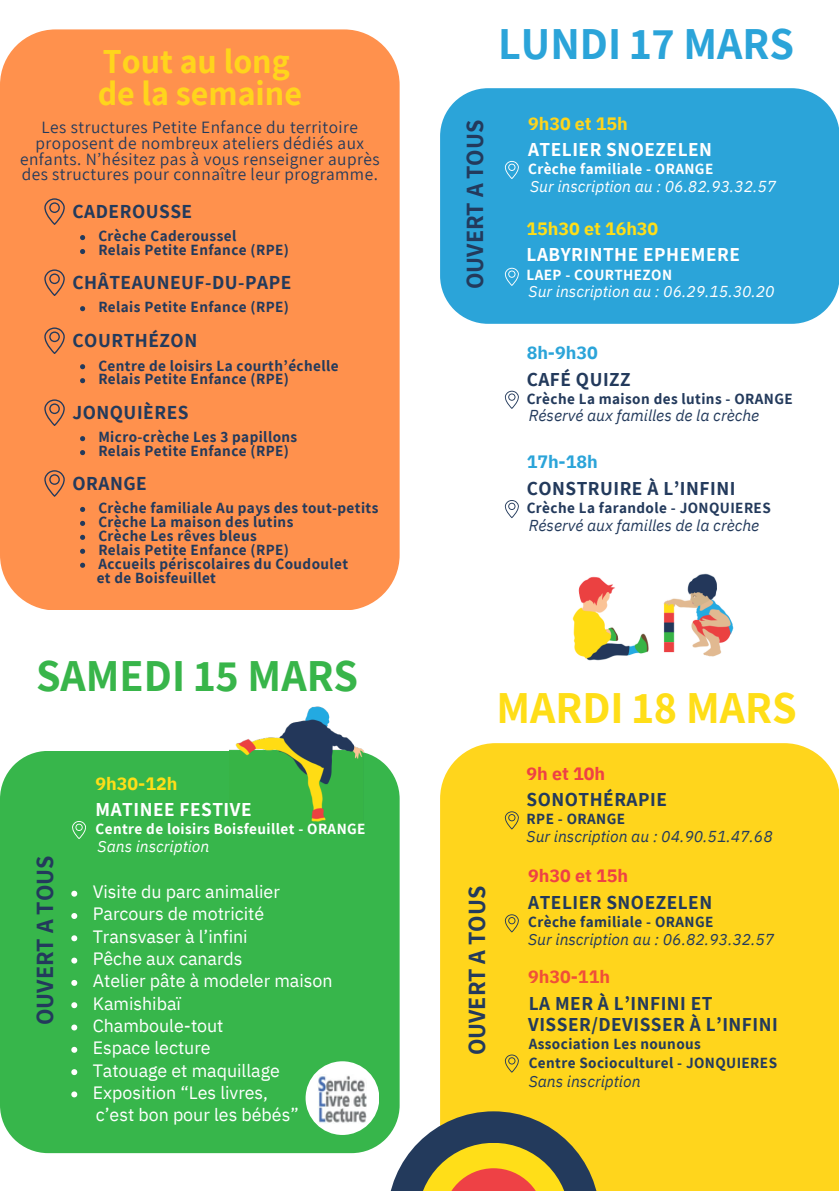
<style>
.page{position:relative;width:839px;height:1191px;background:#fff}
.page>*{position:absolute;margin:0;border:0;box-sizing:border-box;transform-origin:0 0}
.t1{font:700 44.6px "Assistant";color:#38b54a}
.t2{font:700 44.6px "Assistant";color:#ffde18}
.t3{font:700 44.6px "Assistant";color:#2ba4d9}
.t4{font:700 34.2px/32.6px "Assistant";color:#ffd51c}
.t5{font:700 24.2px "Assistant";color:#233a5c}
.t6{font:700 19.4px "Assistant";letter-spacing:.025em;color:#233a5c}
.t7{font:700 19.4px "Assistant";letter-spacing:.025em;color:#fff}
.t8{font:17.8px "IBM Plex Sans";color:#fff}
.t9{font:700 17.8px "IBM Plex Sans";color:#ffde18}
.t10{font:700 17.8px "IBM Plex Sans";color:#ee4145}
.t11{font:700 17.8px "IBM Plex Sans";color:#2ba4d9}
.t12{font:700 17.8px "IBM Plex Sans";color:#ffd51c}
.t13{font:700 17.8px "IBM Plex Sans";color:#f04f38}
.t14{font:17.2px/15.8px "Assistant";letter-spacing:.025em;color:#233a5c;text-align:center}
.t15{font:italic 15.8px "IBM Plex Sans";color:#233a5c}
.t16{font:italic 15.8px "IBM Plex Sans";color:#fff}
.t17{font:700 15.2px "Assistant";letter-spacing:.025em;color:#233a5c}
.t18{font:700 15.2px "Assistant";letter-spacing:.025em;color:#fff}
</style>
<div class="page">
<div style="left:440px;top:88px;width:398px;height:236px;background:#2ba4d9"></div>
<svg style="left:505px;top:161px;width:13px;height:18px"></svg>
<svg style="left:505px;top:268px;width:13px;height:18px"></svg>
<svg style="left:505px;top:391px;width:13px;height:18px"></svg>
<svg style="left:505px;top:500px;width:13px;height:18px"></svg>
<div style="left:0;top:751px;width:399px;height:402px;background:#37b64b"></div>
<img style="left:230px;top:706px;width:163px;height:122px">
<svg style="left:71px;top:891px;width:6px;height:6px"></svg>
<svg style="left:71px;top:913px;width:6px;height:6px"></svg>
<svg style="left:71px;top:935px;width:6px;height:6px"></svg>
<svg style="left:71px;top:958px;width:6px;height:6px"></svg>
<svg style="left:71px;top:980px;width:6px;height:6px"></svg>
<svg style="left:71px;top:1002px;width:6px;height:6px"></svg>
<svg style="left:71px;top:1025px;width:6px;height:5px"></svg>
<svg style="left:71px;top:1047px;width:6px;height:6px"></svg>
<svg style="left:71px;top:1069px;width:6px;height:6px"></svg>
<svg style="left:71px;top:1091px;width:6px;height:6px"></svg>
<svg style="left:72px;top:821px;width:14px;height:18px"></svg>
<div style="left:305px;top:1061px;width:74px;height:74px;background:#fff;border-radius:50%"></div>
<img style="left:318px;top:1074px;width:49px;height:50px">
<div style="left:440px;top:743px;width:398px;height:448px;background:#ffd51c"></div>
<svg style="left:505px;top:811px;width:14px;height:18px"></svg>
<svg style="left:505px;top:914px;width:14px;height:18px"></svg>
<svg style="left:505px;top:1055px;width:14px;height:18px"></svg>
<svg style="left:387px;top:1111px;width:210px;height:80px"></svg>
<svg style="left:417px;top:1143px;width:152px;height:48px;fill:#ffde18"></svg>
<svg style="left:443px;top:1168px;width:101px;height:23px;fill:#ee4145"></svg>
<div style="left:0;top:29px;width:399px;height:581px;background:#ff914d;border-radius:55px"></div>
<svg style="left:44px;top:198px;width:20px;height:27px"></svg>
<svg style="left:44px;top:269px;width:20px;height:27px"></svg>
<svg style="left:44px;top:327px;width:20px;height:27px"></svg>
<svg style="left:44px;top:399px;width:20px;height:27px"></svg>
<svg style="left:44px;top:470px;width:20px;height:27px"></svg>
<svg style="left:80px;top:235px;width:5px;height:5px"></svg>
<svg style="left:80px;top:249px;width:5px;height:5px"></svg>
<svg style="left:80px;top:306px;width:5px;height:5px"></svg>
<svg style="left:80px;top:364px;width:5px;height:5px"></svg>
<svg style="left:80px;top:378px;width:5px;height:5px"></svg>
<svg style="left:80px;top:436px;width:5px;height:5px"></svg>
<svg style="left:80px;top:450px;width:5px;height:5px"></svg>
<svg style="left:80px;top:507px;width:5px;height:5px"></svg>
<svg style="left:80px;top:521px;width:5px;height:5px"></svg>
<svg style="left:80px;top:535px;width:5px;height:5px"></svg>
<svg style="left:80px;top:549px;width:5px;height:5px"></svg>
<svg style="left:80px;top:563px;width:5px;height:5px"></svg>
<img style="left:572px;top:573px;width:162px;height:88px">
<p class="t4" style="left:98px;top:44px;width:206px">Tout au long de la semaine</p>
<p class="t14" style="left:20px;top:119px;width:361px">Les structures Petite Enfance du territoire proposent de nombreux ateliers dédiés aux enfants. N’hésitez pas à vous renseigner auprès des structures pour connaître leur programme.</p>
<p class="t6" style="left:72px;top:198px;width:121px">CADEROUSSE</p>
<h5 class="t17" style="left:98px;top:226px;width:139px">Crèche Caderoussel</h5>
<h4 class="t17" style="left:98px;top:240px;width:192px">Relais Petite Enfance (RPE)</h4>
<p class="t6" style="left:72px;top:269px;width:220px">CHÂTEAUNEUF-DU-PAPE</p>
<p class="t17" style="left:98px;top:297px;width:192px">Relais Petite Enfance (RPE)</p>
<p class="t6" style="left:72px;top:327px;width:126px">COURTHÉZON</p>
<h5 class="t17" style="left:98px;top:355px;width:242px">Centre de loisirs La courth’échelle</h5>
<h4 class="t17" style="left:98px;top:369px;width:192px">Relais Petite Enfance (RPE)</h4>
<p class="t6" style="left:72px;top:399px;width:118px">JONQUIÈRES</p>
<p class="t17" style="left:98px;top:427px;width:200px">Micro-crèche Les 3 papillons</p>
<h5 class="t17" style="left:98px;top:441px;width:192px">Relais Petite Enfance (RPE)</h5>
<h4 class="t6" style="left:72px;top:470px;width:76px">ORANGE</h4>
<p class="t17" style="left:98px;top:498px;width:281px">Crèche familiale Au pays des tout-petits</p>
<p class="t17" style="left:98px;top:512px;width:196px">Crèche La maison des lutins</p>
<p class="t17" style="left:98px;top:526px;width:160px">Crèche Les rêves bleus</p>
<h5 class="t17" style="left:98px;top:540px;width:192px">Relais Petite Enfance (RPE)</h5>
<h4 class="t17" style="left:98px;top:554px;width:251px">Accueils périscolaires du Coudoulet</h4>
<p class="t17" style="left:97px;top:568px;width:121px">et de Boisfeuillet</p>
<p class="t1" style="left:36px;top:646px;width:324px">SAMEDI 15 MARS</p>
<h3 class="t5" style="left:28px;top:1025px;width:171px;rotate:-90deg">OUVERT A TOUS</h3>
<p class="t9" style="left:95px;top:771px;width:83px">9h30-12h</p>
<p class="t18" style="left:95px;top:819px;width:271px">Centre de loisirs Boisfeuillet - ORANGE</p>
<h4 class="t7" style="left:95px;top:797px;width:157px">MATINEE FESTIVE</h4>
<p class="t16" style="left:98px;top:836px;width:113px">Sans inscription</p>
<h1 class="t8" style="left:93px;top:880px;width:189px">Visite du parc animalier</h1>
<h2 class="t8" style="left:93px;top:902px;width:173px">Parcours de motricité</h2>
<p class="t8" style="left:93px;top:925px;width:156px">Transvaser à l’infini</p>
<p class="t8" style="left:93px;top:947px;width:151px">Pêche aux canards</p>
<h4 class="t8" style="left:93px;top:969px;width:241px">Atelier pâte à modeler maison</h4>
<p class="t8" style="left:93px;top:991px;width:90px">Kamishibaï</p>
<p class="t8" style="left:93px;top:1014px;width:132px">Chamboule-tout</p>
<p class="t8" style="left:93px;top:1036px;width:119px">Espace lecture</p>
<h4 class="t8" style="left:93px;top:1058px;width:189px">Tatouage et maquillage</h4>
<p class="t8" style="left:93px;top:1081px;width:177px">Exposition “Les livres,</p>
<p class="t8" style="left:96px;top:1103px;width:204px">c’est bon pour les bébés”</p>
<p class="t3" style="left:498px;top:13px;width:297px">LUNDI 17 MARS</p>
<p class="t5" style="left:458px;top:289px;width:171px;rotate:-90deg">OUVERT A TOUS</p>
<h1 class="t12" style="left:528px;top:111px;width:101px">9h30 et 15h</h1>
<h1 class="t18" style="left:528px;top:159px;width:187px">Crèche familiale - ORANGE</h1>
<h3 class="t7" style="left:528px;top:136px;width:185px">ATELIER SNOEZELEN</h3>
<p class="t16" style="left:530px;top:176px;width:248px">Sur inscription au : 06.82.93.32.57</p>
<h5 class="t9" style="left:526px;top:217px;width:133px">15h30 et 16h30</h5>
<h4 class="t18" style="left:526px;top:264px;width:147px">LAEP - COURTHEZON</h4>
<p class="t7" style="left:526px;top:242px;width:215px">LABYRINTHE EPHEMERE</p>
<p class="t16" style="left:528px;top:281px;width:248px">Sur inscription au : 06.29.15.30.20</p>
<h5 class="t11" style="left:526px;top:341px;width:73px">8h-9h30</h5>
<h4 class="t17" style="left:526px;top:388px;width:268px">Crèche La maison des lutins - ORANGE</h4>
<p class="t6" style="left:526px;top:366px;width:105px">CAFÉ QUIZZ</p>
<p class="t15" style="left:528px;top:405px;width:232px">Réservé aux familles de la crèche</p>
<h5 class="t11" style="left:526px;top:450px;width:73px">17h-18h</h5>
<h4 class="t17" style="left:526px;top:498px;width:245px">Crèche La farandole - JONQUIERES</h4>
<p class="t6" style="left:526px;top:475px;width:210px">CONSTRUIRE À L’INFINI</p>
<p class="t15" style="left:528px;top:515px;width:232px">Réservé aux familles de la crèche</p>
<p class="t2" style="left:496px;top:677px;width:302px">MARDI 18 MARS</p>
<h4 class="t5" style="left:460px;top:1055px;width:171px;rotate:-90deg">OUVERT A TOUS</h4>
<p class="t10" style="left:526px;top:761px;width:80px">9h et 10h</p>
<p class="t17" style="left:526px;top:809px;width:100px">RPE - ORANGE</p>
<p class="t6" style="left:526px;top:786px;width:142px">SONOTHÉRAPIE</p>
<h4 class="t15" style="left:526px;top:826px;width:248px">Sur inscription au : 04.90.51.47.68</h4>
<p class="t10" style="left:528px;top:864px;width:101px">9h30 et 15h</p>
<p class="t17" style="left:528px;top:912px;width:187px">Crèche familiale - ORANGE</p>
<p class="t6" style="left:528px;top:889px;width:185px">ATELIER SNOEZELEN</p>
<h4 class="t15" style="left:528px;top:929px;width:248px">Sur inscription au : 06.82.93.32.57</h4>
<p class="t13" style="left:528px;top:965px;width:83px">9h30-11h</p>
<p class="t6" style="left:528px;top:1011px;width:251px">VISSER/DEVISSER À L’INFINI</p>
<h3 class="t17" style="left:528px;top:1052px;width:250px">Centre Socioculturel - JONQUIERES</h3>
<p class="t6" style="left:528px;top:990px;width:185px">LA MER À L’INFINI ET</p>
<p class="t17" style="left:528px;top:1033px;width:174px">Association Les nounous</p>
<p class="t15" style="left:528px;top:1071px;width:113px">Sans inscription</p>
</div>
